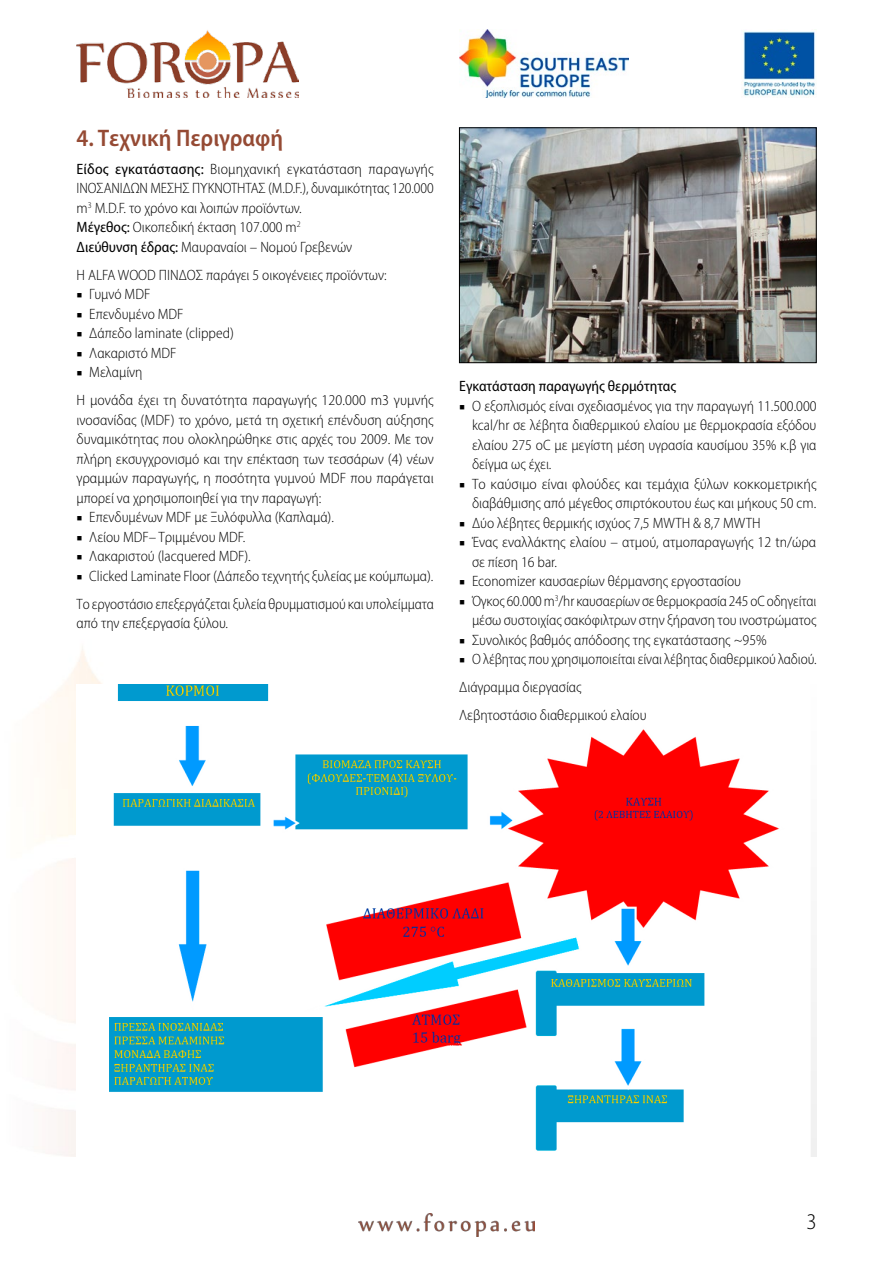
<style>
.page{position:relative;width:893px;height:1263px;background:#fff}
.page>*{position:absolute;margin:0;border:0;box-sizing:border-box;transform-origin:0 0}
.t1{font:600 semi-condensed 24px "Myriad Pro";color:#954a34}
.t2{font:300 semi-condensed 22.5px "Myriad Pro";color:#000}
.t3{font:300 semi-condensed 15px/19.5px "Myriad Pro";color:#000}
.t4{font:semi-condensed 15px "Myriad Pro";color:#000}
.s1{font-weight:400}
.s2{font-family:"Minion Pro";font-weight:400;font-stretch:normal}
</style>
<div class="page">
<img style="left:358px;top:1214px;width:177px;height:22px">
<img style="left:43px;top:647px;width:226px;height:510px">
<img style="left:77px;top:30px;width:222px;height:67px">
<img style="left:459px;top:29px;width:169px;height:68px">
<img style="left:743px;top:31px;width:72px;height:66px">
<img style="left:77px;top:685px;width:739px;height:472px">
<img style="left:461px;top:130px;width:353px;height:231px">
<div style="left:459px;top:128px;width:357px;height:235px;border:1px solid #000"></div>
<h1 class="t1" style="left:77px;top:122px;width:208px">4. Τεχνική Περιγραφή</h1>
<p class="t3" style="left:77px;top:159px;width:359px"><span class="s1">Είδος εγκατάστασης:</span> Βιομηχανική εγκατάσταση παραγωγής ΙΝΟΣΑΝΙΔΩΝ ΜΕΣΗΣ ΠΥΚΝΟΤΗΤΑΣ (M.D.F.), δυναμικότητας 120.000 m<sup>3</sup> M.D.F. το χρόνο και λοιπών προϊόντων.<br><span class="s1">Μέγεθος:</span> Οικοπεδική έκταση 107.000 m<sup>2<br></sup><span class="s1">Διεύθυνση έδρας:</span> Μαυραναίοι – Νομού Γρεβενών</p>
<p class="t3" style="left:77px;top:265px;width:312px">Η ALFA WOOD ΠΙΝΔΟΣ παράγει 5 οικογένειες προϊόντων:</p>
<p class="t3" style="left:77px;top:284px;width:75px"><span class="s2">■</span> Γυμνό MDF</p>
<p class="t3" style="left:77px;top:304px;width:109px"><span class="s2">■</span> Επενδυμένο MDF</p>
<p class="t3" style="left:77px;top:323px;width:159px"><span class="s2">■</span> Δάπεδο laminate (clipped)</p>
<p class="t3" style="left:77px;top:343px;width:102px"><span class="s2">■</span> Λακαριστό MDF</p>
<p class="t3" style="left:77px;top:358px;width:359px;line-height:28px"><span class="s2">■</span> Mελαμίνη<br>Η μονάδα έχει τη δυνατότητα παραγωγής 120.000 m3 γυμνής</p>
<p class="t3" style="left:77px;top:410px;width:359px;text-align:justify">ινοσανίδας (MDF) το χρόνο, μετά τη σχετική επένδυση αύξησης δυναμικότητας που ολοκληρώθηκε στις αρχές του 2009. Με τον πλήρη εκσυγχρονισμό και την επέκταση των τεσσάρων (4) νέων γραμμών παραγωγής, η ποσότητα γυμνού MDF που παράγεται μπορεί να χρησιμοποιηθεί για την παραγωγή:</p>
<p class="t3" style="left:77px;top:507px;width:259px"><span class="s2">■</span> Επενδυμένων MDF με Ξυλόφυλλα (Καπλαμά).</p>
<p class="t3" style="left:77px;top:527px;width:170px"><span class="s2">■</span> Λείου MDF– Τριμμένου MDF.</p>
<p class="t3" style="left:77px;top:546px;width:176px"><span class="s2">■</span> Λακαριστού (lacquered MDF).</p>
<p class="t3" style="left:77px;top:561px;width:359px;line-height:28px"><span class="s2">■</span> Clicked Laminate Floor (Δάπεδο τεχνητής ξυλείας με κούμπωμα).<br>Το εργοστάσιο επεξεργάζεται ξυλεία θρυμματισμού και υπολείμματα</p>
<p class="t3" style="left:77px;top:613px;width:153px">από την επεξεργασία ξύλου.</p>
<p class="t4" style="left:459px;top:377px;width:218px">Εγκατάσταση παραγωγής θερμότητας</p>
<p class="t3" style="left:472px;top:396px;width:346px;text-align:justify;text-indent:-13px"><span class="s2">■</span> Ο εξοπλισμός είναι σχεδιασμένος για την παραγωγή 11.500.000 kcal/hr σε λέβητα διαθερμικού ελαίου με θερμοκρασία εξόδου ελαίου 275 οC με μεγίστη μέση υγρασία καυσίμου 35% κ.β για δείγμα ως έχει.</p>
<p class="t3" style="left:459px;top:474px;width:359px;text-align:right"><span class="s2">■</span> Το καύσιμο είναι φλούδες και τεμάχια ξύλων κοκκομετρικής διαβάθμισης από μέγεθος σπιρτόκουτου έως και μήκους 50 cm.</p>
<p class="t3" style="left:459px;top:513px;width:303px"><span class="s2">■</span> Δύο λέβητες θερμικής ισχύος 7,5 MWTH &amp; 8,7 MWTH</p>
<p class="t3" style="left:472px;top:532px;width:346px;text-indent:-13px"><span class="s2">■</span> Ένας εναλλάκτης ελαίου – ατμού, ατμοπαραγωγής 12 tn/ώρα σε πίεση 16 bar.</p>
<p class="t3" style="left:459px;top:571px;width:283px"><span class="s2">■</span> Economizer καυσαερίων θέρμανσης εργοστασίου</p>
<p class="t3" style="left:459px;top:591px;width:359px;text-align:right"><span class="s2">■</span> Όγκος 60.000 m<sup>3</sup>/hr καυσαερίων σε θερμοκρασία 245 οC οδηγείται μέσω συστοιχίας σακόφιλτρων στην ξήρανση του ινοστρώματος</p>
<p class="t3" style="left:459px;top:630px;width:309px"><span class="s2">■</span> Συνολικός βαθμός απόδοσης της εγκατάστασης ~95%</p>
<p class="t3" style="left:459px;top:645px;width:359px;line-height:28px"><span class="s2">■</span> Ο λέβητας που χρησιμοποιείται είναι λέβητας διαθερμικού λαδιού.<br>Διάγραμμα διεργασίας<br>Λεβητοστάσιο διαθερμικού ελαίου</p>
<h2 class="t2" style="left:806px;top:1208px;width:12px">3</h2>
</div>
